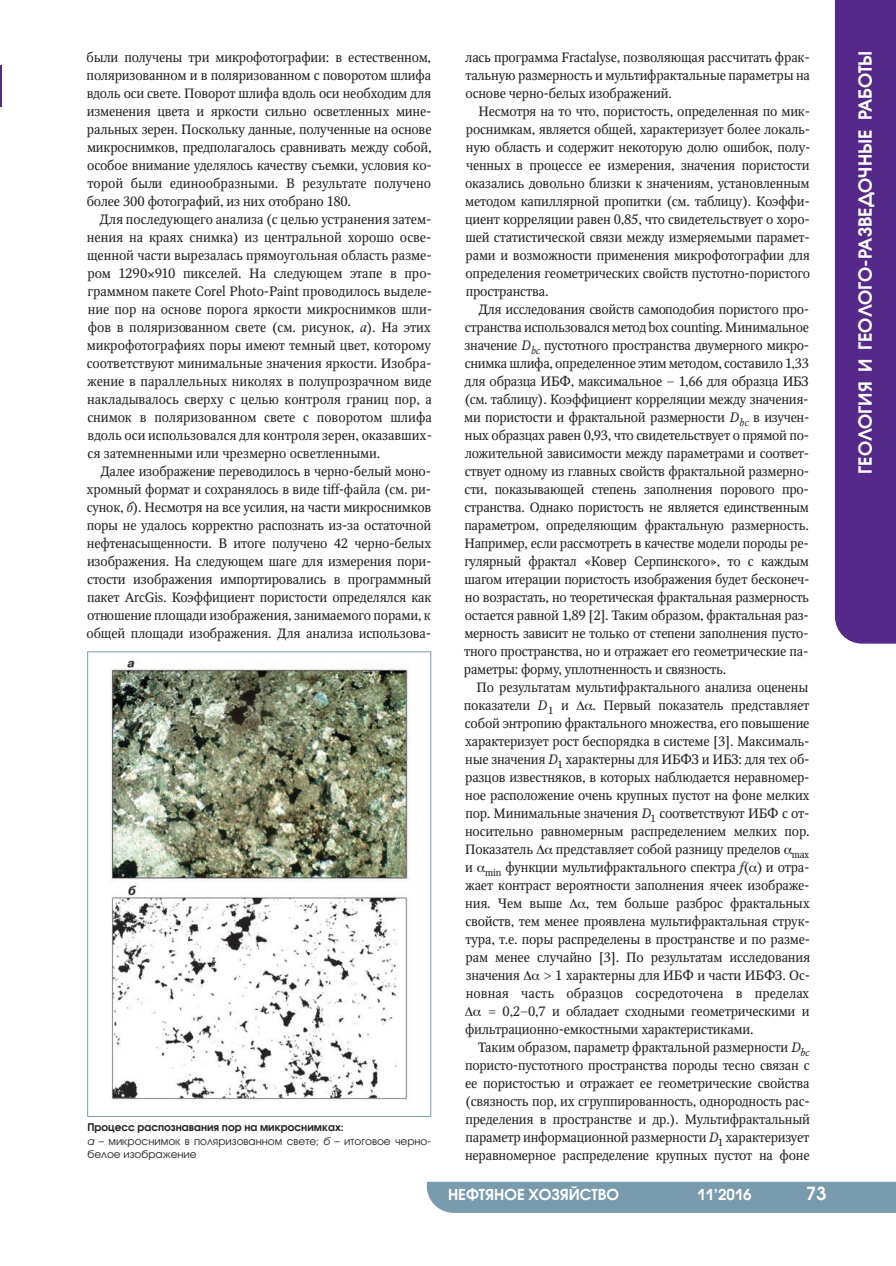
<style>
.page{position:relative;width:896px;height:1266px;background:#fff}
.page>*{position:absolute;margin:0;border:0;box-sizing:border-box;transform-origin:0 0}
.t1{font:600 18px "Avant Garde Gothic C";color:#fff}
.t2{font:600 15px "Avant Garde Gothic C";color:#fff}
.t3{font:13.5px/18px "Octava C";letter-spacing:-.015em;color:#231f20;text-align:justify}
.t4{font:13.5px "Octava C";letter-spacing:.005em;color:#231f20}
.t5{font:10.5px/13.5px "Avant Garde Gothic C";color:#231f20}
.s1{font-style:italic}
.s2{font-weight:600}
</style>
<div class="page">
<div style="left:427px;top:1182px;width:469px;height:31px;background:#789bad"></div>
<hr style="left:0;top:65px;width:1px;height:42px;background:#542989">
<img style="left:110px;top:660px;width:300px;height:441px">
<div style="left:87px;top:651px;width:344px;height:465px;border:1px solid #789bad"></div>
<div style="left:835px;top:0;width:61px;height:644px;background:#542989"></div>
<p class="t3" style="left:87px;top:50px;width:347px">были получены три микрофотографии: в естественном, поляризованном и в поляризованном с поворотом шлифа вдоль оси свете. Поворот шлифа вдоль оси необходим для изменения цвета и яркости сильно осветленных мине&shy;ральных зерен. Поскольку данные, полученные на основе микроснимков, предполагалось сравнивать между собой, особое внимание уделялось качеству съемки, условия ко&shy;торой были единообразными. В результате получено более 300 фотографий, из них отобрано 180.</p>
<p class="t3" style="left:87px;top:212px;width:347px;text-indent:13px">Для последующего анализа (с целью устранения затем&shy;нения на краях снимка) из центральной хорошо осве&shy;щенной части вырезалась прямоугольная область разме&shy;ром 1290 910 пикселей. На следующем этапе в про&shy;граммном пакете Corel Photo-Paint проводилось выделе&shy;ние пор на основе порога яркости микроснимков шли&shy;фов в поляризованном свете (см. рисунок, <span class="s1">а</span>). На этих микрофотографиях поры имеют темный цвет, которому соответствуют минимальные значения яркости. Изобра&shy;жение в параллельных николях в полупрозрачном виде накладывалось сверху с целью контроля границ пор, а снимок в поляризованном свете с поворотом шлифа вдоль оси использовался для контроля зерен, оказавших&shy;ся затемненными или чрезмерно осветленными.</p>
<p class="t3" style="left:87px;top:464px;width:346px;text-indent:14px">Далее изображение переводилось в черно-белый моно&shy;хромный формат и сохранялось в виде tiff-файла (см. ри&shy;сунок, <span class="s1">б</span>). Несмотря на все усилия, на части микроснимков поры не удалось корректно распознать из-за остаточной нефтенасыщенности. В итоге получено 42 черно-белых изображения. На следующем шаге для измерения пори&shy;стости изображения импортировались в программный пакет ArcGis. Коэффициент пористости определялся как отношение площади изображения, занимаемого порами, к общей площади изображения. Для анализа использова-</p>
<p class="t5" style="left:87px;top:1121px;width:345px"><span class="s2">Процесс распознавания пор на микроснимках:<br></span><span class="s1">а</span> – микроснимок в поляризованном свете; <span class="s1">б</span> – итоговое черно&shy;белое изображение</p>
<p class="t3" style="left:465px;top:50px;width:346px">лась программа Fractalyse, позволяющая рассчитать фрак&shy;тальную размерность и мультифрактальные параметры на основе черно-белых изображений.</p>
<p class="t3" style="left:465px;top:104px;width:347px;text-indent:13px">Несмотря на то что, пористость, определенная по мик&shy;роснимкам, является общей, характеризует более локаль&shy;ную область и содержит некоторую долю ошибок, полу&shy;ченных в процессе ее измерения, значения пористости оказались довольно близки к значениям, установленным методом капиллярной пропитки (см. таблицу). Коэффи&shy;циент корреляции равен 0,85, что свидетельствует о хоро&shy;шей статистической связи между измеряемыми парамет&shy;рами и возможности применения микрофотографии для определения геометрических свойств пустотно-пористого пространства.</p>
<p class="t3" style="left:464px;top:302px;width:347px;text-indent:15px">Для исследования свойств самоподобия пористого про&shy;странства использовался метод box counting. Минимальное значение <span class="s1">D</span><sub>bc</sub> пустотного пространства двумерного микро&shy;снимка шлифа, определенное этим методом, составило 1,33 для образца ИБФ, максимальное – 1,66 для образца ИБЗ (см. таблицу). Коэффициент корреляции между значения&shy;ми пористости и фрактальной размерности <span class="s1">D</span><sub>bc</sub> в изучен&shy;ных образцах равен 0,93, что свидетельствует о прямой по&shy;ложительной зависимости между параметрами и соответ&shy;ствует одному из главных свойств фрактальной размерно&shy;сти, показывающей степень заполнения порового про&shy;странства. Однако пористость не является единственным параметром, определяющим фрактальную размерность.<br>Например, если рассмотреть в качестве модели породы ре&shy;гулярный фрактал «Ковер Серпинского», то с каждым шагом итерации пористость изображения будет бесконеч&shy;но возрастать, но теоретическая фрактальная размерность остается равной 1,89 [2]. Таким образом, фрактальная раз&shy;мерность зависит не только от степени заполнения пусто&shy;тного пространства, но и отражает его геометрические па&shy;раметры: форму, уплотненность и связность.</p>
<p class="t3" style="left:464px;top:680px;width:346px;text-indent:13px">По результатам мультифрактального анализа оценены показатели <span class="s1">D</span><sub>1</sub> и</p>
<p class="t3" style="left:465px;top:698px;width:346px;text-indent:128px">. Первый показатель представляет собой энтропию фрактального множества, его повышение характеризует рост беспорядка в системе [3]. Максималь&shy;ные значения <span class="s1">D</span><sub>1</sub> характерны для ИБФЗ и ИБЗ: для тех об&shy;разцов известняков, в которых наблюдается неравномер&shy;ное расположение очень крупных пустот на фоне мелких пор. Минимальные значения <span class="s1">D</span><sub>1</sub> соответствуют ИБФ с от&shy;носительно равномерным распределением мелких пор.<br>Показатель</p>
<p class="t3" style="left:465px;top:842px;width:346px;text-indent:91px">представляет собой разницу пределов <sub>max </sub>и <sub>min</sub> функции мультифрактального спектра <span class="s1">f</span>( ) и отра&shy;жает контраст вероятности заполнения ячеек изображе&shy;ния. Чем выше</p>
<p class="t3" style="left:465px;top:896px;width:346px;text-indent:120px">, тем больше разброс фрактальных свойств, тем менее проявлена мультифрактальная струк&shy;тура, т.е. поры распределены в пространстве и по разме&shy;рам менее случайно [3]. По результатам исследования значения</p>
<p class="t3" style="left:543px;top:968px;width:268px">&gt; 1 характерны для ИБФ и части ИБФЗ. Ос-</p>
<p class="t4" style="left:466px;top:988px;width:345px">новная часть образцов сосредоточена в пределах</p>
<p class="t3" style="left:488px;top:1004px;width:323px">= 0,2–0,7 и обладает сходными геометрическими и</p>
<p class="t3" style="left:465px;top:1022px;width:290px">фильтрационно-емкостными характеристиками.</p>
<p class="t3" style="left:478px;top:1040px;width:333px">Таким образом, параметр фрактальной размерности <span class="s1">D</span><sub>bc</sub></p>
<p class="t3" style="left:465px;top:1058px;width:346px">пористо-пустотного пространства породы тесно связан с</p>
<p class="t3" style="left:465px;top:1076px;width:346px">ее пористостью и отражает ее геометрические свойства</p>
<p class="t3" style="left:465px;top:1094px;width:346px">(связность пор, их сгруппированность, однородность рас-</p>
<p class="t3" style="left:465px;top:1112px;width:346px">пределения в пространстве и др.). Мультифрактальный</p>
<p class="t3" style="left:465px;top:1130px;width:345px">параметр информационной размерности <span class="s1">D</span><sub>1</sub> характеризует</p>
<p class="t3" style="left:465px;top:1148px;width:346px">неравномерное распределение крупных пустот на фоне</p>
<p class="t2" style="left:448px;top:1186px;width:173px">НЕФТЯНОЕ ХОЗЯЙСТВО</p>
<p class="t2" style="left:697px;top:1186px;width:56px">11’2016</p>
<h1 class="t1" style="left:806px;top:1183px;width:22px">73</h1>
<h1 class="t1" style="left:855px;top:473px;width:425px;rotate:-90deg">ГЕОЛОГИЯ И ГЕОЛОГО-РАЗВЕДОЧНЫЕ РАБОТЫ</h1>
</div>
